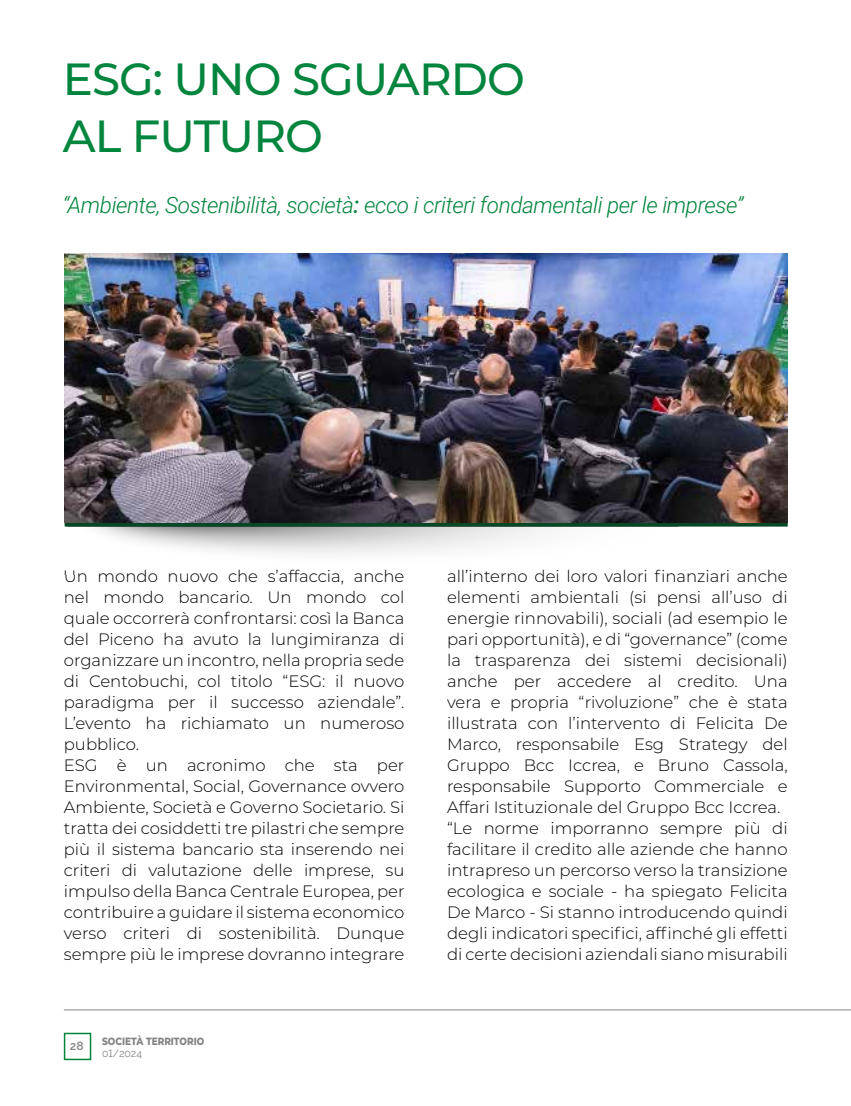
<style>
.page{position:relative;width:851px;height:1106px;background:#fff}
.page>*{position:absolute;margin:0;border:0;box-sizing:border-box;transform-origin:0 0}
.t1{font:500 45px/57px "Montserrat";letter-spacing:-.02em;color:#03853d}
.t2{font:italic 300 22.5px "Roboto";letter-spacing:-.02em;color:#03853d}
.t3{font:300 16.5px/21px "Montserrat";color:#000}
.t4{font:600 12px "Raleway";color:#858585}
.t5{font:800 10.5px "Montserrat";color:#858585;scale:.85 1}
.t6{font:10.5px "Raleway";color:#858585}
.s1{font-weight:500}
</style>
<div class="page">
<hr style="left:64px;top:1009px;width:786px;height:1px;background:#858585">
<div style="left:64px;top:1032px;width:27px;height:28px;border:2px solid #03853d"></div>
<img style="left:65px;top:526px;width:660px;height:28px">
<hr style="left:65px;top:522px;width:722px;height:4px;background:#074725">
<img style="left:65px;top:253px;width:722px;height:270px">
<h1 class="t1" style="left:63px;top:48px;width:463px">ESG: UNO SGUARDO<br>AL FUTURO</h1>
<h2 class="t2" style="left:63px;top:189px;width:682px">“Ambiente, Sostenibilità, società<span class="s1">:</span> ecco i criteri fondamentali per le imprese”</h2>
<p class="t3" style="left:64px;top:565px;width:342px">Un mondo nuovo che s’affaccia, anche nel mondo bancario. Un mondo col quale occorrerà confrontarsi: così la Banca del Piceno ha avuto la lungimiranza di organizzare un incontro, nella propria sede di Centobuchi, col titolo “ESG: il nuovo paradigma per il successo aziendale”.<br>L’evento ha richiamato un numeroso pubblico.<br>ESG è un acronimo che sta per Environmental, Social, Governance ovvero Ambiente, Società e Governo Societario. Si tratta dei cosiddetti tre pilastri che sempre più il sistema bancario sta inserendo nei criteri di valutazione delle imprese, su impulso della Banca Centrale Europea, per contribuire a guidare il sistema economico verso criteri di sostenibilità. Dunque sempre più le imprese dovranno integrare</p>
<p class="t3" style="left:447px;top:565px;width:342px">all’interno dei loro valori finanziari anche elementi ambientali (si pensi all’uso di energie rinnovabili), sociali (ad esempio le pari opportunità), e di “governance” (come la trasparenza dei sistemi decisionali) anche per accedere al credito. Una vera e propria “rivoluzione” che è stata illustrata con l’intervento di Felicita De Marco, responsabile Esg Strategy del Gruppo Bcc Iccrea, e Bruno Cassola, responsabile Supporto Commerciale e Affari Istituzionale del Gruppo Bcc Iccrea. “Le norme imporranno sempre più di facilitare il credito alle aziende che hanno intrapreso un percorso verso la transizione ecologica e sociale - ha spiegato Felicita De Marco - Si stanno introducendo quindi degli indicatori specifici, affinché gli effetti di certe decisioni aziendali siano misurabili</p>
<p class="t4" style="left:70px;top:1039px;width:15px">28</p>
<p class="t5" style="left:102px;top:1033px;width:122px">SOCIETÀ TERRITORIO</p>
<p class="t6" style="left:102px;top:1046px;width:42px">01/2024</p>
</div>
